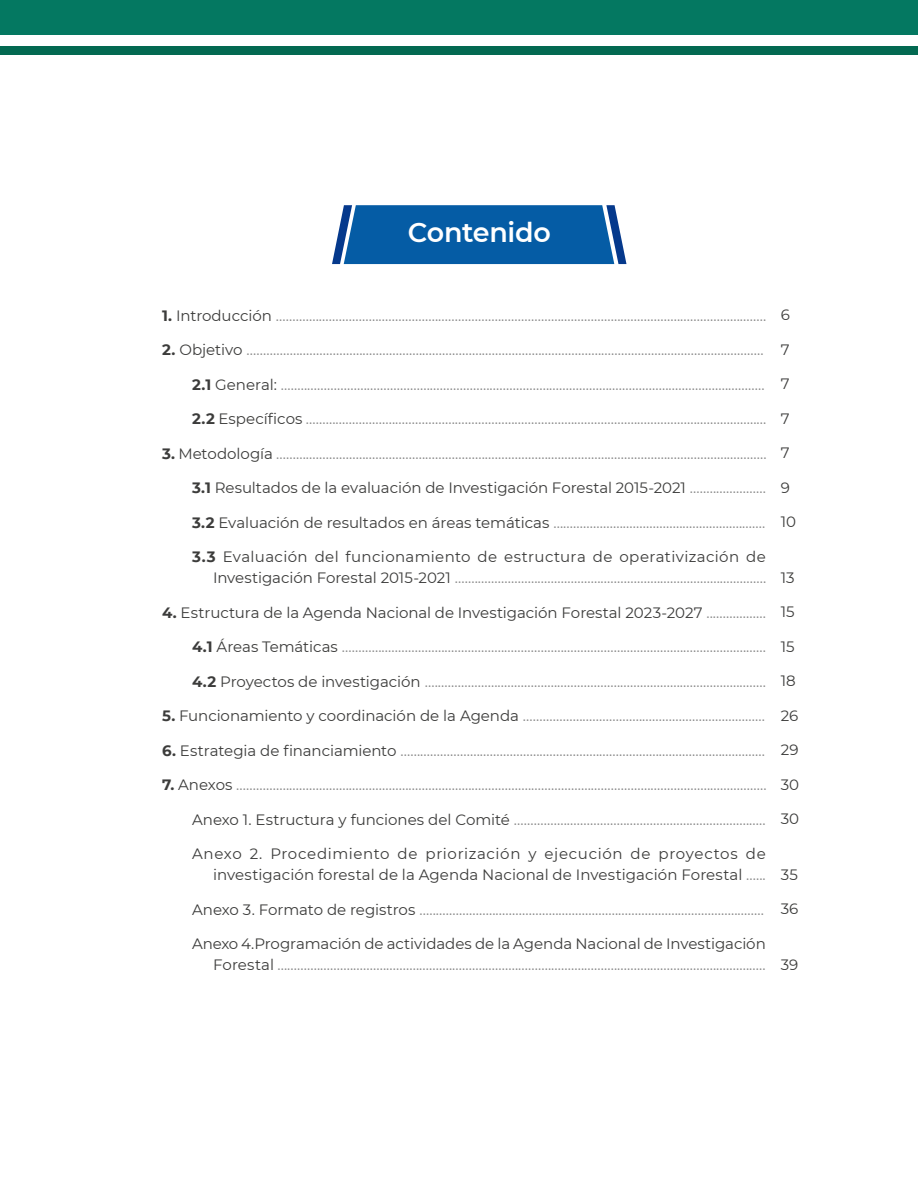
<style>
.page{position:relative;width:918px;height:1188px;background:#fff}
.page>*{position:absolute;margin:0;border:0;box-sizing:border-box;transform-origin:0 0}
.t1{font:600 27px "Montserrat";letter-spacing:-.01em;color:#fff}
.t2{font:15px/21px "Montserrat";letter-spacing:-.005em;color:#878787;text-align:right}
.t3{font:15px "Montserrat";letter-spacing:.005em;color:#3c3c3b}
.t4{font:15px/21px "Montserrat";letter-spacing:.02em;color:#878787;text-align:right}
.t5{font:15px/21px "Montserrat";letter-spacing:.025em;color:#3c3c3b;text-align:right}
.s1{font-weight:700;color:#3c3c3b}
.s2{color:#3c3c3b}
.s3{font-weight:700}
.s4{color:#878787}
</style>
<div class="page">
<div style="left:0;top:0;width:918px;height:35px;background:#047861"></div>
<div style="left:0;top:46px;width:918px;height:9px;background:#036951"></div>
<svg style="left:332px;top:205px;width:294px;height:59px;background:#1665a9"></svg>
<h1 class="t1" style="left:408px;top:213px;width:145px">Contenido</h1>
<p class="t2" style="left:162px;top:304px;width:606px"><span class="s1">1.</span> <span class="s2">Introducción</span> ....................................................................................................................................................</p>
<p class="t2" style="left:162px;top:339px;width:603px"><span class="s1">2.</span> <span class="s2">Objetivo</span> ............................................................................................................................................................</p>
<p class="t2" style="left:192px;top:373px;width:574px"><span class="s1">2.1</span> <span class="s2">General:</span> ..................................................................................................................................................</p>
<p class="t2" style="left:192px;top:408px;width:576px"><span class="s1">2.2</span> <span class="s2">Específicos</span> ...........................................................................................................................................</p>
<p class="t2" style="left:162px;top:442px;width:606px"><span class="s1">3.</span> <span class="s2">Metodología</span> ....................................................................................................................................................</p>
<p class="t3" style="left:192px;top:478px;width:575px"><span class="s3">3.1</span> Resultados de la evaluación de Investigación Forestal 2015-2021 <span class="s4">.......................</span></p>
<p class="t2" style="left:192px;top:511px;width:575px"><span class="s1">3.2</span> <span class="s2">Evaluación de resultados en áreas temáticas</span> ................................................................</p>
<p class="t4" style="left:192px;top:546px;width:576px"><span class="s1">3.3</span> <span class="s2">Evaluación del funcionamiento de estructura de operativización de<br>Investigación Forestal 2015-2021</span> ..............................................................................................</p>
<p class="t3" style="left:162px;top:602px;width:605px"><span class="s3">4.</span> Estructura de la Agenda Nacional de Investigación Forestal 2023-2027 <span class="s4">..................</span></p>
<p class="t2" style="left:192px;top:636px;width:576px"><span class="s1">4.1</span> <span class="s2">Áreas Temáticas</span> ................................................................................................................................</p>
<p class="t2" style="left:192px;top:670px;width:576px"><span class="s1">4.2</span> <span class="s2">Proyectos de investigación</span> .......................................................................................................</p>
<p class="t2" style="left:162px;top:705px;width:604px"><span class="s1">5.</span> <span class="s2">Funcionamiento y coordinación de la Agenda</span> .........................................................................</p>
<p class="t2" style="left:162px;top:739px;width:604px"><span class="s1">6.</span> <span class="s2">Estrategia de financiamiento</span> ..............................................................................................................</p>
<p class="t2" style="left:162px;top:774px;width:606px"><span class="s1">7.</span> <span class="s2">Anexos</span> ................................................................................................................................................................</p>
<p class="t2" style="left:192px;top:808px;width:575px"><span class="s2">Anexo 1. Estructura y funciones del Comité</span> ............................................................................</p>
<p class="t5" style="left:192px;top:843px;width:575px">Anexo 2. Procedimiento de priorización y ejecución de proyectos de investigación forestal de la Agenda Nacional de Investigación Forestal <span class="s4">......</span></p>
<p class="t2" style="left:192px;top:898px;width:574px"><span class="s2">Anexo 3. Formato de registros</span> ........................................................................................................</p>
<p class="t2" style="left:192px;top:933px;width:575px"><span class="s2">Anexo 4.Programación de actividades de la Agenda Nacional de Investigación<br>Forestal</span> ....................................................................................................................................................</p>
<p class="t3" style="left:781px;top:305px;width:11px">6</p>
<p class="t3" style="left:781px;top:339px;width:10px">7</p>
<p class="t3" style="left:781px;top:374px;width:10px">7</p>
<p class="t3" style="left:781px;top:408px;width:10px">7</p>
<p class="t3" style="left:781px;top:443px;width:10px">7</p>
<p class="t3" style="left:781px;top:477px;width:11px">9</p>
<p class="t3" style="left:781px;top:512px;width:17px">10</p>
<p class="t3" style="left:781px;top:567px;width:15px">13</p>
<p class="t3" style="left:781px;top:602px;width:15px">15</p>
<p class="t3" style="left:781px;top:636px;width:15px">15</p>
<p class="t3" style="left:781px;top:671px;width:17px">18</p>
<p class="t3" style="left:781px;top:705px;width:19px">26</p>
<p class="t3" style="left:781px;top:740px;width:19px">29</p>
<p class="t3" style="left:781px;top:774px;width:20px">30</p>
<p class="t3" style="left:781px;top:809px;width:20px">30</p>
<p class="t3" style="left:781px;top:864px;width:19px">35</p>
<p class="t3" style="left:781px;top:899px;width:19px">36</p>
<p class="t3" style="left:781px;top:954px;width:19px">39</p>
</div>
